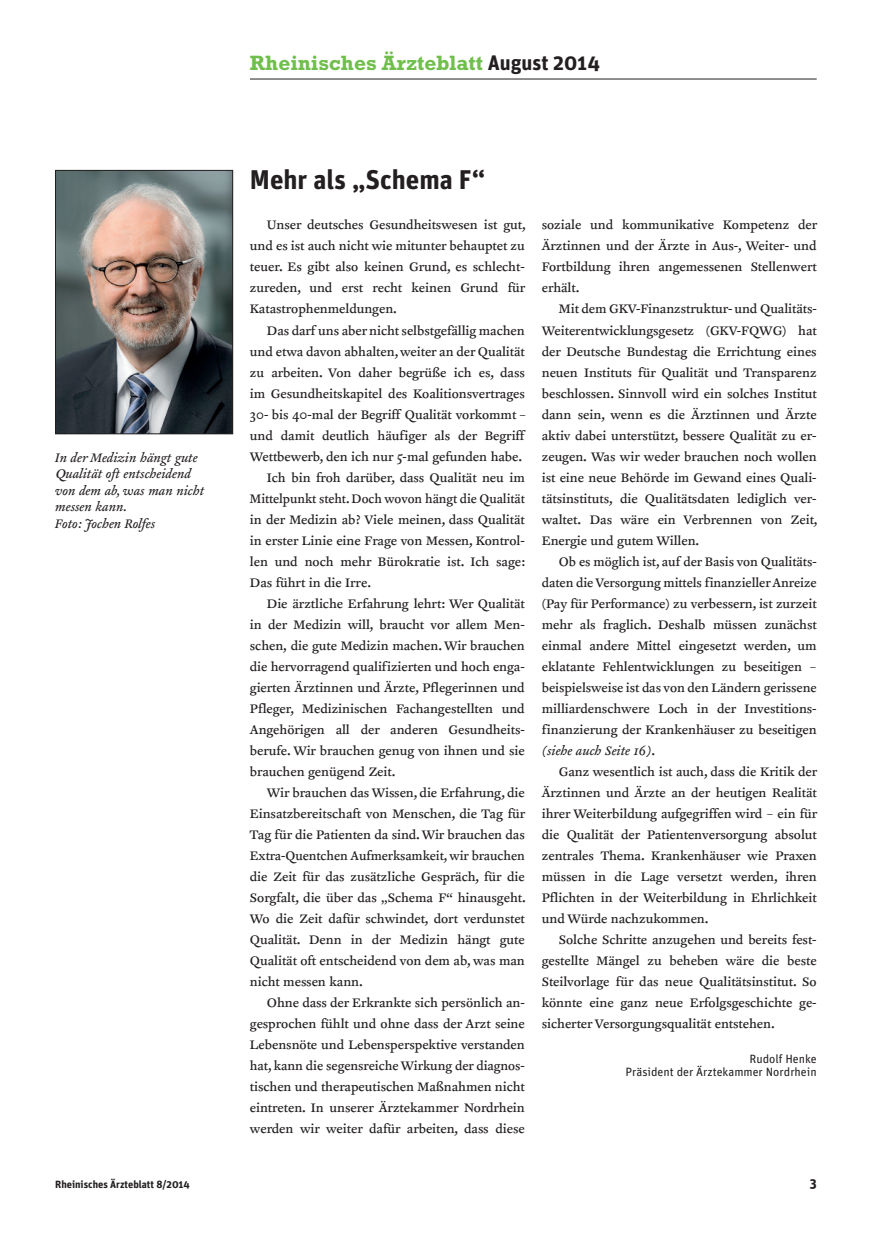
<style>
.page{position:relative;width:872px;height:1234px;background:#fff}
.page>*{position:absolute;margin:0;border:0;box-sizing:border-box;transform-origin:0 0}
.t1{font:700 27px "Unit";color:#231f20}
.t2{font:700 21px "Rockwell";color:#70bf4c}
.t3{font:14.25px/21px "Clifford Nine Roman";color:#231f20;text-align:justify}
.t4{font:italic 14.25px/16.5px "Clifford Nine";color:#231f20}
.t5{font:14.25px "Clifford Nine Roman";color:#231f20;scale:.96 1}
.t6{font:700 13.5px "Unit";color:#231f20}
.t7{font:12px/13.5px "Unit";color:#231f20;text-align:right}
.t8{font:700 10.5px "Unit";color:#231f20}
.s1{font-family:"Unit";color:#231f20}
.s2{font-family:"Clifford Nine Roman"}
.s3{font-family:"Clifford Nine Roman";font-style:normal}
</style>
<div class="page">
<hr style="left:250px;top:79px;width:566px;height:1px;background:#231f20">
<img style="left:57px;top:172px;width:174px;height:260px">
<div style="left:55px;top:170px;width:178px;height:264px;border:1px solid #231f20"></div>
<h2 class="t2" style="left:250px;top:56px;width:352px">Rheinisches Ärzteblatt <span class="s1">August 2014</span></h2>
<p class="t4" style="left:55px;top:449px;width:150px">In der Medizin hängt gute<br><span class="s2">Q</span>ualität oft entscheidend von dem ab,was man nicht messen kann.<br>Foto: Jochen Rolfes</p>
<h1 class="t1" style="left:250px;top:171px;width:237px">Mehr als „Schema F“</h1>
<p class="t3" style="left:250px;top:215px;width:277px;text-indent:17px">Unser deutsches Gesundheitswesen ist gut, und es ist auch nicht wie mitunter behauptet zu teuer. Es gibt also keinen Grund, es schlecht&shy;zureden, und erst recht keinen Grund für Katastrophenmeldungen.</p>
<p class="t3" style="left:267px;top:320px;width:259px">Das darf uns aber nicht selbstgefällig machen</p>
<p class="t3" style="left:250px;top:341px;width:276px">und etwa davon abhalten,weiter an der Qualität</p>
<p class="t3" style="left:250px;top:362px;width:276px">zu arbeiten. Von daher begrüße ich es, dass</p>
<p class="t3" style="left:250px;top:383px;width:276px">im Gesundheitskapitel des Koalitionsvertrages</p>
<p class="t3" style="left:250px;top:404px;width:277px">30- bis 40-mal der Begriff Qualität vorkommt –</p>
<p class="t3" style="left:250px;top:425px;width:276px">und damit deutlich häufiger als der Begriff</p>
<p class="t3" style="left:250px;top:446px;width:274px">Wettbewerb, den ich nur 5-mal gefunden habe.</p>
<p class="t3" style="left:267px;top:467px;width:259px">Ich bin froh darüber, dass Qualität neu im</p>
<p class="t5" style="left:250px;top:491px;width:288px">Mittelpunkt steht.Doch wovon hängt die Qualität</p>
<p class="t3" style="left:250px;top:509px;width:276px">in der Medizin ab? Viele meinen, dass Qualität</p>
<p class="t3" style="left:250px;top:530px;width:276px">in erster Linie eine Frage von Messen, Kontrol-</p>
<p class="t3" style="left:250px;top:551px;width:277px">len und noch mehr Bürokratie ist. Ich sage:</p>
<p class="t3" style="left:250px;top:572px;width:123px">Das führt in die Irre.</p>
<p class="t3" style="left:267px;top:593px;width:259px">Die ärztliche Erfahrung lehrt: Wer Qualität</p>
<p class="t3" style="left:250px;top:614px;width:276px">in der Medizin will, braucht vor allem Men-</p>
<p class="t3" style="left:250px;top:635px;width:276px">schen, die gute Medizin machen.Wir brauchen</p>
<p class="t3" style="left:250px;top:656px;width:276px">die hervorragend qualifizierten und hoch enga-</p>
<p class="t3" style="left:250px;top:677px;width:276px">gierten Ärztinnen und Ärzte, Pflegerinnen und</p>
<p class="t3" style="left:250px;top:698px;width:276px">Pfleger, Medizinischen Fachangestellten und</p>
<p class="t3" style="left:250px;top:719px;width:276px">Angehörigen all der anderen Gesundheits-</p>
<p class="t3" style="left:250px;top:740px;width:276px">berufe. Wir brauchen genug von ihnen und sie</p>
<p class="t3" style="left:250px;top:761px;width:147px">brauchen genügend Zeit.</p>
<p class="t3" style="left:267px;top:782px;width:259px">Wir brauchen das Wissen, die Erfahrung, die</p>
<p class="t3" style="left:250px;top:803px;width:277px">Einsatzbereitschaft von Menschen, die Tag für</p>
<p class="t3" style="left:250px;top:824px;width:276px">Tag für die Patienten da sind.Wir brauchen das</p>
<p class="t3" style="left:250px;top:845px;width:276px">Extra-Quentchen Aufmerksamkeit, wir brauchen</p>
<p class="t3" style="left:250px;top:866px;width:276px">die Zeit für das zusätzliche Gespräch, für die</p>
<p class="t3" style="left:250px;top:887px;width:277px">Sorgfalt, die über das „Schema F“ hinausgeht.</p>
<p class="t3" style="left:250px;top:908px;width:276px">Wo die Zeit dafür schwindet, dort verdunstet</p>
<p class="t3" style="left:250px;top:929px;width:276px">Qualität. Denn in der Medizin hängt gute</p>
<p class="t3" style="left:250px;top:950px;width:276px">Qualität oft entscheidend von dem ab, was man</p>
<p class="t3" style="left:250px;top:971px;width:114px">nicht messen kann.</p>
<p class="t3" style="left:267px;top:992px;width:259px">Ohne dass der Erkrankte sich persönlich an-</p>
<p class="t3" style="left:250px;top:1013px;width:276px">gesprochen fühlt und ohne dass der Arzt seine</p>
<p class="t3" style="left:250px;top:1034px;width:276px">Lebensnöte und Lebensperspektive verstanden</p>
<p class="t3" style="left:250px;top:1055px;width:276px">hat, kann die segensreiche Wirkung der diagnos-</p>
<p class="t3" style="left:250px;top:1076px;width:276px">tischen und therapeutischen Maßnahmen nicht</p>
<p class="t3" style="left:250px;top:1097px;width:276px">eintreten. In unserer Ärztekammer Nordrhein</p>
<p class="t3" style="left:250px;top:1118px;width:276px">werden wir weiter dafür arbeiten, dass diese</p>
<p class="t3" style="left:542px;top:215px;width:277px">soziale und kommunikative Kompetenz der Ärztinnen und der Ärzte in Aus-, Weiter- und Fortbildung ihren angemessenen Stellenwert erhält.</p>
<p class="t3" style="left:542px;top:299px;width:277px;text-indent:17px">Mit dem GKV-Finanzstruktur-und Qualitäts-Weiterentwicklungsgesetz (GKV-FQWG) hat der Deutsche Bundestag die Errichtung eines neuen Instituts für Qualität und Transparenz beschlossen. Sinnvoll wird ein solches Institut dann sein, wenn es die Ärztinnen und Ärzte aktiv dabei unterstützt, bessere Qualität zu er&shy;zeugen. Was wir weder brauchen noch wollen ist eine neue Behörde im Gewand eines Quali&shy;tätsinstituts, die Qualitätsdaten lediglich ver&shy;waltet. Das wäre ein Verbrennen von Zeit, Energie und gutem Willen.</p>
<p class="t3" style="left:542px;top:551px;width:276px;text-indent:17px">Ob es möglich ist, auf der Basis von Qualitäts&shy;daten dieVersorgung mittels finanziellerAnreize (Pay für Performance) zu verbessern, ist zurzeit mehr als fraglich. Deshalb müssen zunächst einmal andere Mittel eingesetzt werden, um eklatante Fehlentwicklungen zu beseitigen − beispielsweise ist das von den Ländern gerissene milliardenschwere Loch in der Investitions&shy;finanzierung der Krankenhäuser zu beseitigen</p>
<p class="t4" style="left:542px;top:742px;width:115px">(siehe auch Seite 16)<span class="s3">.</span></p>
<p class="t3" style="left:542px;top:761px;width:277px;text-indent:17px">Ganz wesentlich ist auch, dass die Kritik der Ärztinnen und Ärzte an der heutigen Realität ihrer Weiterbildung aufgegriffen wird − ein für die Qualität der Patientenversorgung absolut zentrales Thema. Krankenhäuser wie Praxen müssen in die Lage versetzt werden, ihren Pflichten in der Weiterbildung in Ehrlichkeit und Würde nachzukommen.</p>
<p class="t3" style="left:542px;top:929px;width:276px;text-indent:17px">Solche Schritte anzugehen und bereits fest&shy;gestellte Mängel zu beheben wäre die beste Steilvorlage für das neue Qualitätsinstitut. So könnte eine ganz neue Erfolgsgeschichte ge&shy;sicherter Versorgungsqualität entstehen.</p>
<p class="t7" style="left:625px;top:1052px;width:193px">Rudolf Henke<br>Präsident der Ärztekammer Nordrhein</p>
<p class="t8" style="left:55px;top:1180px;width:136px">Rheinisches Ärzteblatt 8/2014</p>
<p class="t6" style="left:809px;top:1178px;width:8px">3</p>
</div>
